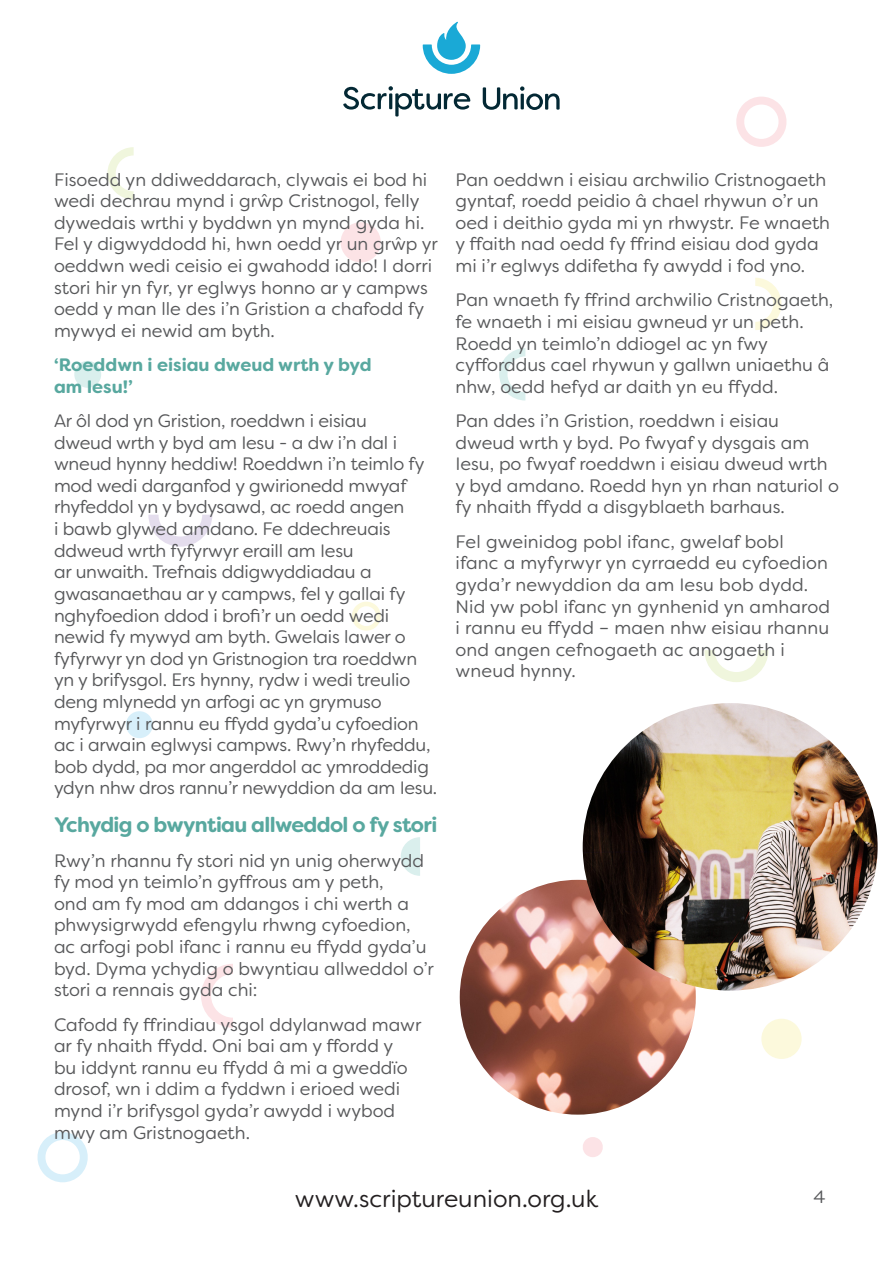
<style>
.page{position:relative;width:893px;height:1263px;background:#fff}
.page>*{position:absolute;margin:0;border:0;box-sizing:border-box;transform-origin:0 0}
.t1{font:24px "Filson Soft";color:#231f20}
.Activity_Title{font:700 21px "Filson Soft";letter-spacing:-.03em;color:#58a89f}
.Activity_Text{font:18px/21.6px "Filson Soft";color:#57585a}
.Subhead{font:700 18px/21.6px "Filson Soft";color:#58a89f}
</style>
<div class="page">
<svg style="left:704px;top:650px;width:64px;height:32px"></svg>
<svg style="left:126px;top:711px;width:27px;height:27px"></svg>
<svg style="left:755px;top:278px;width:26px;height:52px"></svg>
<svg style="left:761px;top:1019px;width:41px;height:40px"></svg>
<svg style="left:341px;top:222px;width:40px;height:40px"></svg>
<svg style="left:148px;top:515px;width:64px;height:32px"></svg>
<svg style="left:201px;top:964px;width:32px;height:64px"></svg>
<svg style="left:499px;top:348px;width:26px;height:52px"></svg>
<svg style="left:107px;top:147px;width:27px;height:53px"></svg>
<svg style="left:352px;top:602px;width:29px;height:29px"></svg>
<svg style="left:401px;top:837px;width:19px;height:39px"></svg>
<svg style="left:74px;top:361px;width:27px;height:27px"></svg>
<svg style="left:736px;top:97px;width:51px;height:50px"></svg>
<svg style="left:37px;top:1132px;width:51px;height:50px"></svg>
<svg style="left:583px;top:1137px;width:20px;height:20px"></svg>
<svg style="left:343px;top:86px;width:127px;height:30px"></svg>
<svg style="left:483px;top:86px;width:77px;height:24px"></svg>
<svg style="left:423px;top:22px;width:57px;height:52px"></svg>
<img style="left:460px;top:880px;width:236px;height:235px">
<img style="left:583px;top:703px;width:295px;height:287px">
<p class="Activity_Text" style="left:54px;top:168px;width:385px">Fisoedd yn ddiweddarach, clywais ei bod hi wedi dechrau mynd i grŵp Cristnogol, felly dywedais wrthi y byddwn yn mynd gyda hi.<br>Fel y digwyddodd hi, hwn oedd yr un grŵp yr oeddwn wedi ceisio ei gwahodd iddo! I dorri stori hir yn fyr, yr eglwys honno ar y campws oedd y man lle des i’n Gristion a chafodd fy mywyd ei newid am byth.</p>
<p class="Subhead" style="left:54px;top:354px;width:319px">‘Roeddwn i eisiau dweud wrth y byd am Iesu!’</p>
<p class="Activity_Text" style="left:54px;top:410px;width:385px">Ar ôl dod yn Gristion, roeddwn i eisiau<br>dweud wrth y byd am Iesu - a dw i’n dal i wneud hynny heddiw! Roeddwn i’n teimlo fy mod wedi darganfod y gwirionedd mwyaf rhyfeddol yn y bydysawd, ac roedd angen<br>i bawb glywed amdano. Fe ddechreuais ddweud wrth fyfyrwyr eraill am Iesu<br>ar unwaith. Trefnais ddigwyddiadau a gwasanaethau ar y campws, fel y gallai fy nghyfoedion ddod i brofi’r un oedd wedi newid fy mywyd am byth. Gwelais lawer o fyfyrwyr yn dod yn Gristnogion tra roeddwn yn y brifysgol. Ers hynny, rydw i wedi treulio deng mlynedd yn arfogi ac yn grymuso myfyrwyr i rannu eu ffydd gyda’u cyfoedion ac i arwain eglwysi campws. Rwy’n rhyfeddu, bob dydd, pa mor angerddol ac ymroddedig ydyn nhw dros rannu’r newyddion da am Iesu.</p>
<p class="Activity_Title" style="left:54px;top:811px;width:385px">Ychydig o bwyntiau allweddol o fy stori</p>
<p class="Activity_Text" style="left:54px;top:849px;width:381px">Rwy’n rhannu fy stori nid yn unig oherwydd fy mod yn teimlo’n gyffrous am y peth,<br>ond am fy mod am ddangos i chi werth a phwysigrwydd efengylu rhwng cyfoedion, ac arfogi pobl ifanc i rannu eu ffydd gyda’u byd. Dyma ychydig o bwyntiau allweddol o’r stori a rennais gyda chi:</p>
<p class="Activity_Text" style="left:54px;top:1013px;width:369px">Cafodd fy ffrindiau ysgol ddylanwad mawr ar fy nhaith ffydd. Oni bai am y ffordd y<br>bu iddynt rannu eu ffydd â mi a gweddïo drosof, wn i ddim a fyddwn i erioed wedi mynd i’r brifysgol gyda’r awydd i wybod mwy am Gristnogaeth.</p>
<p class="Activity_Text" style="left:455px;top:168px;width:376px">Pan oeddwn i eisiau archwilio Cristnogaeth gyntaf, roedd peidio â chael rhywun o’r un oed i deithio gyda mi yn rhwystr. Fe wnaeth y ffaith nad oedd fy ffrind eisiau dod gyda mi i’r eglwys ddifetha fy awydd i fod yno.</p>
<p class="Activity_Text" style="left:455px;top:289px;width:379px">Pan wnaeth fy ffrind archwilio Cristnogaeth, fe wnaeth i mi eisiau gwneud yr un peth.<br>Roedd yn teimlo’n ddiogel ac yn fwy cyfforddus cael rhywun y gallwn uniaethu â nhw, oedd hefyd ar daith yn eu ffydd.</p>
<p class="Activity_Text" style="left:455px;top:410px;width:385px">Pan ddes i’n Gristion, roeddwn i eisiau dweud wrth y byd. Po fwyaf y dysgais am Iesu, po fwyaf roeddwn i eisiau dweud wrth y byd amdano. Roedd hyn yn rhan naturiol o fy nhaith ffydd a disgyblaeth barhaus.</p>
<p class="Activity_Text" style="left:455px;top:531px;width:376px">Fel gweinidog pobl ifanc, gwelaf bobl ifanc a myfyrwyr yn cyrraedd eu cyfoedion gyda’r newyddion da am Iesu bob dydd.<br>Nid yw pobl ifanc yn gynhenid yn amharod i rannu eu ffydd – maen nhw eisiau rhannu ond angen cefnogaeth ac anogaeth i wneud hynny.</p>
<h1 class="t1" style="left:295px;top:1184px;width:305px">www.scriptureunion.org.uk</h1>
<p class="Activity_Text" style="left:814px;top:1186px;width:14px">4</p>
</div>
